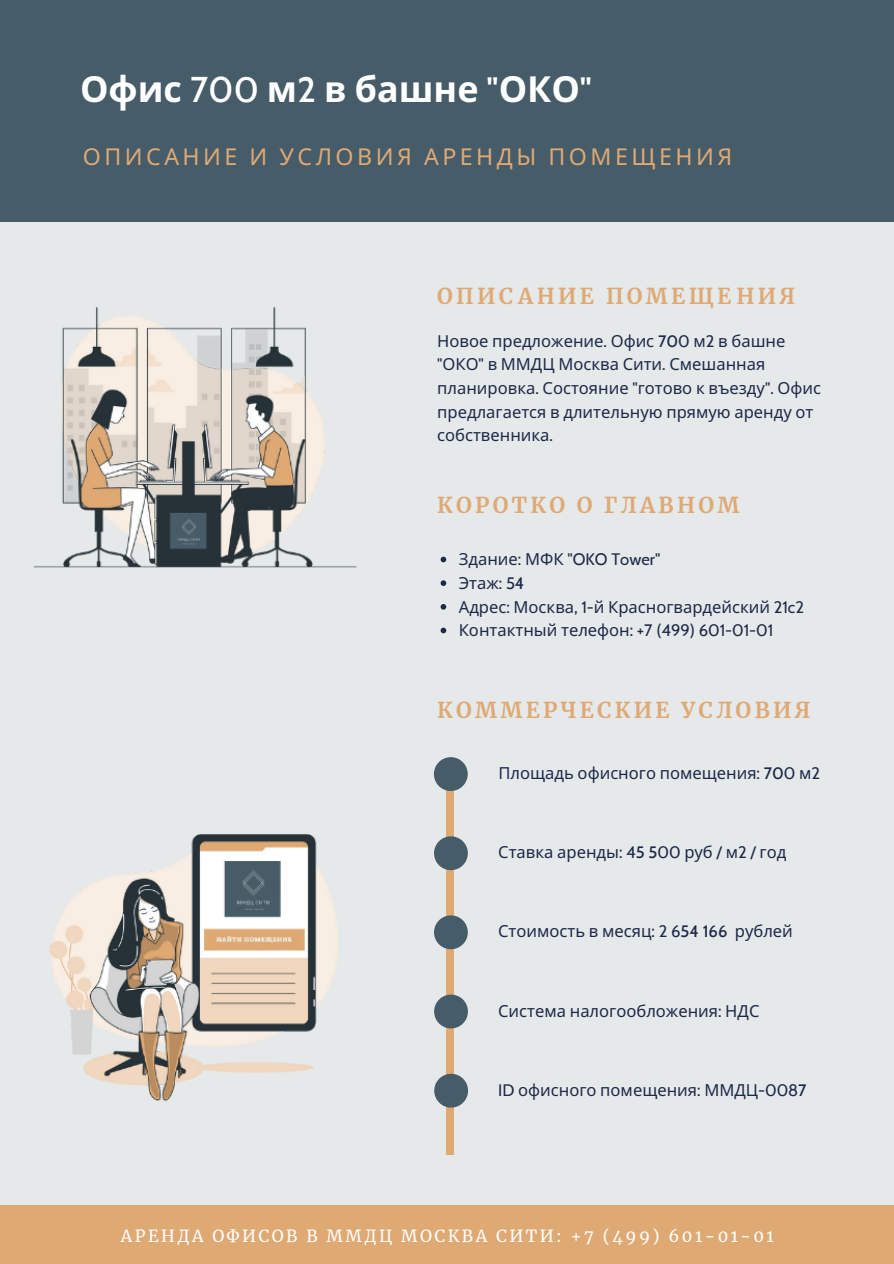
<style>
.page{position:relative;width:894px;height:1264px;background:#fff}
.page>*{position:absolute;margin:0;border:0;box-sizing:border-box;transform-origin:0 0}
.t1{font:700 35.85px "Noto Sans";color:#fff}
.t2{font:23.25px "Noto Sans";letter-spacing:.15em;color:#dfa974}
.t3{font:700 21.6px "Merriweather";letter-spacing:.15em;color:#dfa974}
.t4{font:16.5px/23.7px "Noto Sans";color:#1d294a}
.t5{font:16.5px "Merriweather";letter-spacing:.15em;color:#fff}
.s1{font-family:"Cabin";font-weight:500}
.s2{font-family:"Cabin"}
</style>
<div class="page">
<div style="left:0;top:0;width:893px;height:1263px;background:#e6e9ea"></div>
<img style="left:33px;top:306px;width:324px;height:796px">
<div style="left:0;top:1205px;width:893px;height:58px;background:#dfa974"></div>
<div style="left:0;top:0;width:893px;height:222px;background:#465c68"></div>
<div style="left:446px;top:778px;width:7px;height:376px;background:#dfa974"></div>
<svg style="left:434px;top:757px;width:33px;height:34px"></svg>
<svg style="left:434px;top:836px;width:33px;height:34px"></svg>
<svg style="left:434px;top:915px;width:33px;height:34px"></svg>
<svg style="left:434px;top:994px;width:34px;height:34px"></svg>
<svg style="left:434px;top:1073px;width:34px;height:34px"></svg>
<svg style="left:440px;top:556px;width:6px;height:6px"></svg>
<svg style="left:440px;top:580px;width:6px;height:6px"></svg>
<svg style="left:440px;top:604px;width:6px;height:5px"></svg>
<svg style="left:440px;top:627px;width:6px;height:6px"></svg>
<p class="t1" style="left:80px;top:64px;width:513px">Офис <span class="s1">700</span> м<span class="s1">2</span> в башне <span class="s1">"</span>ОКО<span class="s1">"</span></p>
<p class="t2" style="left:83px;top:140px;width:650px">ОПИСАНИЕ И УСЛОВИЯ АРЕНДЫ ПОМЕЩЕНИЯ</p>
<p class="t3" style="left:437px;top:282px;width:359px">ОПИС АНИЕ ПОМЕЩЕ НИЯ</p>
<p class="t4" style="left:437px;top:328px;width:385px">Новое предложение<span class="s2">.</span> Офис <span class="s1">70</span><span class="s2">0</span> м<span class="s2">2</span> в башне <span class="s2">"</span>ОКО<span class="s2">"</span> в ММДЦ Москва Сити<span class="s2">.</span> Смешанная планировка<span class="s2">.</span> Состояние <span class="s2">"</span>готово к въезду<span class="s2">".</span> Офис предлагается в длительную прямую аренду от собственника<span class="s2">.</span></p>
<p class="t3" style="left:437px;top:491px;width:304px">К О Р О Т К О О Г Л А ВНОМ</p>
<p class="t4" style="left:458px;top:547px;width:347px">Здание<span class="s2">:</span> МФК <span class="s2">"OKO Tower"<br></span>Этаж<span class="s2">: 5</span><span class="s1">4<br></span>Адрес<span class="s2">:</span> Москва<span class="s2">, 1-</span>й Красногвардейский <span class="s2">21c2<br></span>Контактный телефон<span class="s2">: +7 (499) 601-01-01</span></p>
<p class="t3" style="left:437px;top:697px;width:375px">КОММЕРЧЕСКИЕ УСЛОВИЯ</p>
<p class="t4" style="left:498px;top:760px;width:323px">Площадь офисного помещения<span class="s2">:</span> <span class="s1">70</span><span class="s2">0</span> м<span class="s2">2</span></p>
<p class="t4" style="left:498px;top:840px;width:289px">Ставка аренды<span class="s2">: 4</span><span class="s1">5 5</span><span class="s2">00</span> руб <span class="s2">/</span> м<span class="s2">2 /</span> год</p>
<p class="t4" style="left:498px;top:919px;width:296px">Стоимость в месяц<span class="s2">: 2 6</span><span class="s1">54 166</span> рублей</p>
<p class="t4" style="left:498px;top:998px;width:263px">Система налогообложения<span class="s2">:</span> НДС</p>
<p class="t4" style="left:498px;top:1077px;width:310px"><span class="s2">ID</span> офисного помещения<span class="s2">:</span> ММДЦ<span class="s2">-008</span><span class="s1">7</span></p>
<p class="t5" style="left:121px;top:1225px;width:654px">АРЕНДА ОФИСОВ В ММДЦ МОСКВА СИТИ: +7 (499) 601-01-01</p>
</div>
